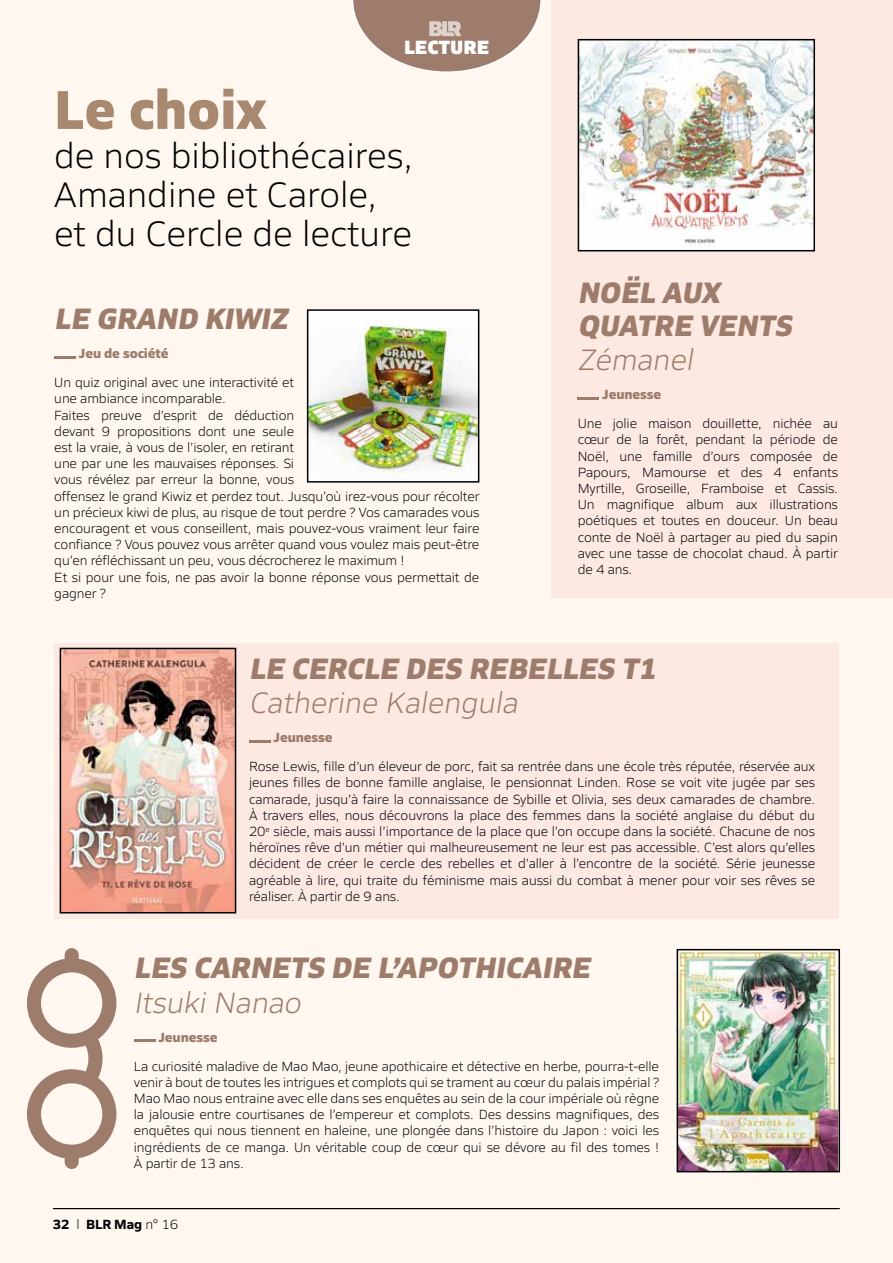
<style>
.page{position:relative;width:893px;height:1263px;background:#fff7f0}
.page>*{position:absolute;margin:0;border:0;box-sizing:border-box;transform-origin:0 0}
.t1{font:800 55.5px "Siro";color:#a8886e}
.t2{font:300 36px/39px "Siro";color:#000}
.t3{font:italic 800 30px/33px "Siro";color:#9e7c6b}
.t4{font:italic 300 30px "Siro";color:#9e7c6b}
.t5{font:800 19.5px "Siro";color:#fff}
.t6{font:300 13.5px/16.2px "Siro";letter-spacing:-.01em;color:#000;text-align:justify}
.t7{font:800 13.5px "Siro";letter-spacing:-.01em;color:#9e7c6b}
.t8{font:700 13.5px "Siro";letter-spacing:-.01em;color:#000}
.s1{font-weight:300}
</style>
<div class="page">
<svg style="left:352px;top:0;width:189px;height:72px"></svg>
<div style="left:551px;top:0;width:342px;height:597px;background:#fbe9e2"></div>
<hr style="left:578px;top:397px;width:21px;height:2px;background:#9e7c6b">
<hr style="left:134px;top:1039px;width:21px;height:2px;background:#9e7c6b">
<img style="left:581px;top:42px;width:231px;height:206px">
<div style="left:578px;top:39px;width:237px;height:212px;border:2px solid #000"></div>
<hr style="left:54px;top:356px;width:22px;height:2px;background:#9e7c6b">
<img style="left:310px;top:312px;width:166px;height:168px">
<div style="left:307px;top:309px;width:172px;height:174px;border:2px solid #000"></div>
<img style="left:680px;top:952px;width:157px;height:217px">
<div style="left:677px;top:949px;width:163px;height:223px;border:2px solid #000"></div>
<svg style="left:27px;top:948px;width:89px;height:221px"></svg>
<div style="left:54px;top:643px;width:785px;height:276px;background:#fbe9e2"></div>
<img style="left:63px;top:651px;width:170px;height:259px">
<div style="left:60px;top:648px;width:176px;height:265px;border:2px solid #000"></div>
<hr style="left:249px;top:740px;width:21px;height:2px;background:#9e7c6b">
<hr style="left:53px;top:1208px;width:787px;height:1px;background:#000">
<h3 class="t5" style="left:404px;top:31px;width:87px">LECTURE</h3>
<h1 class="t1" style="left:54px;top:66px;width:214px">Le choix</h1>
<h2 class="t2" style="left:54px;top:133px;width:361px">de nos bibliothécaires,<br>Amandine et Carole, et du Cercle de lecture</h2>
<h3 class="t3" style="left:54px;top:300px;width:241px">LE GRAND KIWIZ</h3>
<p class="t7" style="left:79px;top:343px;width:91px">Jeu de société</p>
<p class="t6" style="left:54px;top:373px;width:427px;text-align:left">Un quiz original avec une interactivité et<br>une ambiance incomparable.<br>Faites preuve d’esprit de déduction<br>devant 9 propositions dont une seule<br>est la vraie, à vous de l’isoler, en retirant<br>une par une les mauvaises réponses. Si<br>vous révélez par erreur la bonne, vous<br>offensez le grand Kiwiz et perdez tout. Jusqu’où irez-vous pour récolter un précieux kiwi de plus, au risque de tout perdre ? Vos camarades vous encouragent et vous conseillent, mais pouvez-vous vraiment leur faire confiance ? Vous pouvez vous arrêter quand vous voulez mais peut-être qu’en réfléchissant un peu, vous décrocherez le maximum !<br>Et si pour une fois, ne pas avoir la bonne réponse vous permettait de gagner ?</p>
<h3 class="t3" style="left:578px;top:273px;width:222px">NOËL AUX<br>QUATRE VENTS</h3>
<h3 class="t4" style="left:578px;top:338px;width:123px">Zémanel</h3>
<p class="t7" style="left:602px;top:384px;width:61px">Jeunesse</p>
<p class="t6" style="left:578px;top:414px;width:262px">Une jolie maison douillette, nichée au cœur de la forêt, pendant la période de Noël, une famille d’ours composée de Papours, Mamourse et des 4 enfants Myrtille, Groseille, Framboise et Cassis.<br>Un magnifique album aux illustrations poétiques et toutes en douceur. Un beau conte de Noël à partager au pied du sapin avec une tasse de chocolat chaud. À partir de 4 ans.</p>
<h3 class="t3" style="left:249px;top:649px;width:415px">LE CERCLE DES REBELLES T1</h3>
<h3 class="t4" style="left:249px;top:681px;width:276px">Catherine Kalengula</h3>
<p class="t7" style="left:274px;top:727px;width:61px">Jeunesse</p>
<p class="t6" style="left:249px;top:757px;width:568px">Rose Lewis, fille d’un éleveur de porc, fait sa rentrée dans une école très réputée, réservée aux jeunes filles de bonne famille anglaise, le pensionnat Linden. Rose se voit vite jugée par ses camarade, jusqu’à faire la connaissance de Sybille et Olivia, ses deux camarades de chambre.<br>À travers elles, nous découvrons la place des femmes dans la société anglaise du début du 20<sup>e</sup> siècle, mais aussi l’importance de la place que l’on occupe dans la société. Chacune de nos héroïnes rêve d’un métier qui malheureusement ne leur est pas accessible. C’est alors qu’elles décident de créer le cercle des rebelles et d’aller à l’encontre de la société. Série jeunesse agréable à lire, qui traite du féminisme mais aussi du combat à mener pour voir ses rêves se réaliser. À partir de 9 ans.</p>
<h3 class="t3" style="left:134px;top:949px;width:464px">LES CARNETS DE L’APOTHICAIRE</h3>
<h3 class="t4" style="left:134px;top:980px;width:175px">ItsukiNanao</h3>
<p class="t7" style="left:158px;top:1026px;width:61px">Jeunesse</p>
<p class="t6" style="left:134px;top:1057px;width:527px">La curiosité maladive de Mao Mao, jeune apothicaire et détective en herbe, pourra-t-elle venir à bout de toutes les intrigues et complots qui se trament au cœur du palais impérial ?<br>Mao Mao nous entraine avec elle dans ses enquêtes au sein de la cour impériale où règne la jalousie entre courtisanes de l’empereur et complots. Des dessins magnifiques, des enquêtes qui nous tiennent en haleine, une plongée dans l’histoire du Japon : voici les ingrédients de ce manga. Un véritable coup de cœur qui se dévore au fil des tomes !<br>À partir de 13 ans.</p>
<p class="t8" style="left:53px;top:1214px;width:127px">32 <span class="s1">l</span> BLR Mag <span class="s1">n° 16</span></p>
</div>
